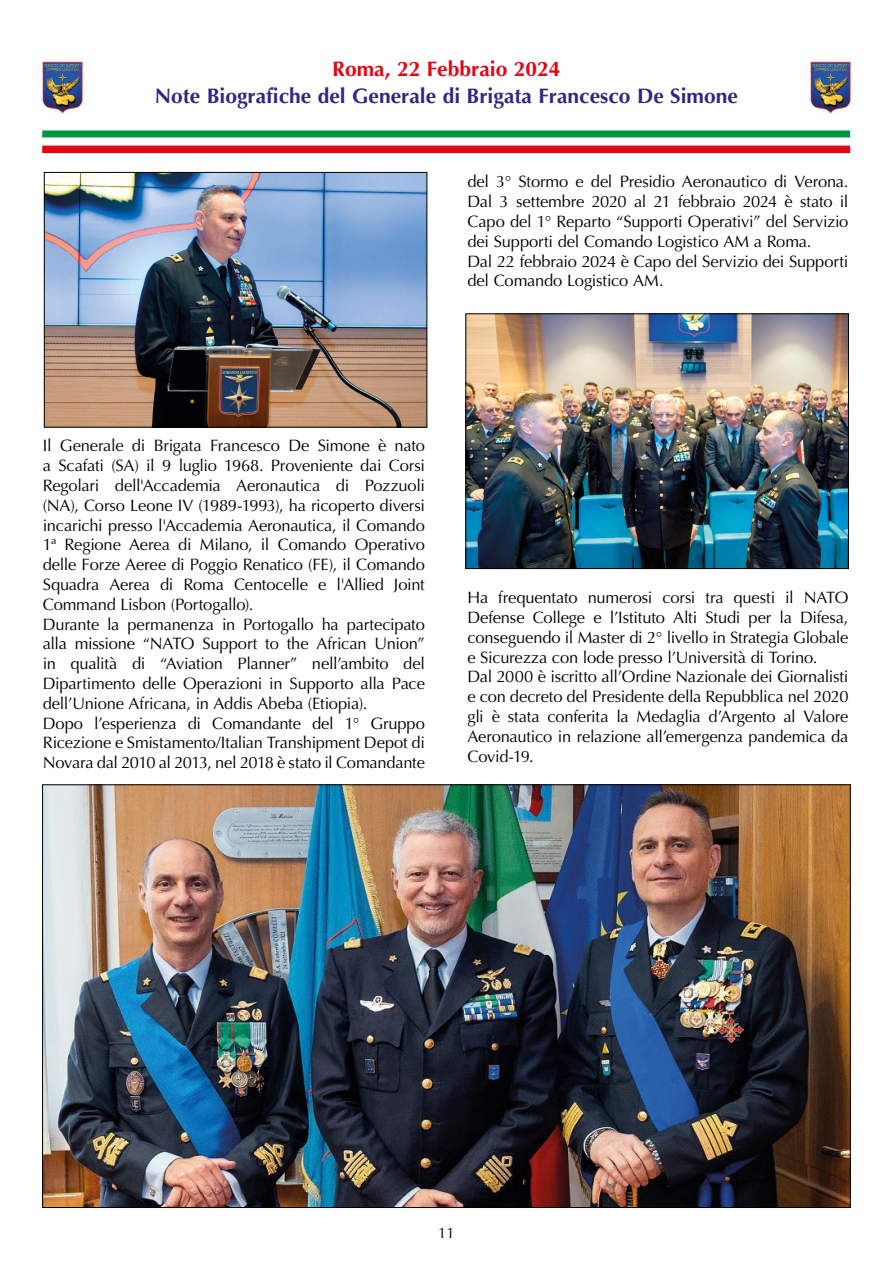
<style>
.page{position:relative;width:893px;height:1263px;background:#fff}
.page>*{position:absolute;margin:0;border:0;box-sizing:border-box;transform-origin:0 0}
.t1{font:700 21px "Optima";color:#312783}
.t2{font:700 21px "Optima";color:#e30613}
.t3{font:16.5px/19.8px "Optima";letter-spacing:-.01em;color:#000}
.t4{font:15px "Optima";color:#000}
</style>
<div class="page">
<div style="left:42px;top:130px;width:808px;height:8px;background:#009641"></div>
<div style="left:42px;top:146px;width:808px;height:7px;background:#e30613"></div>
<div style="left:42px;top:137px;width:808px;height:8px;background:#fff"></div>
<img style="left:43px;top:61px;width:40px;height:51px">
<img style="left:810px;top:61px;width:40px;height:51px">
<img style="left:44px;top:786px;width:804px;height:420px">
<img style="left:46px;top:174px;width:379px;height:251px">
<div style="left:44px;top:172px;width:383px;height:255px;border:1px solid #000"></div>
<img style="left:468px;top:316px;width:379px;height:251px">
<div style="left:466px;top:314px;width:383px;height:255px;border:1px solid #000"></div>
<p class="t2" style="left:332px;top:57px;width:230px">Roma, 22 Febbraio 2024</p>
<p class="t1" style="left:155px;top:84px;width:585px">Note Biografiche del Generale di Brigata Francesco De Simone</p>
<p class="t3" style="left:467px;top:172px;width:383px">del 3° Stormo e del Presidio Aeronautico di Verona.<br>Dal 3 settembre 2020 al 21 febbraio 2024 è stato il Capo del 1° Reparto “Supporti Operativi” del Servizio dei Supporti del Comando Logistico AM a Roma.<br>Dal 22 febbraio 2024 è Capo del Servizio dei Supporti del Comando Logistico AM.</p>
<p class="t3" style="left:43px;top:436px;width:384px">Il Generale di Brigata Francesco De Simone è nato a Scafati (SA) il 9 luglio 1968. Proveniente dai Corsi Regolari dell'Accademia Aeronautica di Pozzuoli (NA), Corso Leone IV (1989-1993), ha ricoperto diversi incarichi presso l'Accademia Aeronautica, il Comando 1ª Regione Aerea di Milano, il Comando Operativo delle Forze Aeree di Poggio Renatico (FE), il Comando Squadra Aerea di Roma Centocelle e l'Allied Joint Command Lisbon (Portogallo).<br>Durante la permanenza in Portogallo ha partecipato alla missione “NATO Support to the African Union” in qualità di “Aviation Planner” nell’ambito del Dipartimento delle Operazioni in Supporto alla Pace dell’Unione Africana, in Addis Abeba (Etiopia).<br>Dopo l’esperienza di Comandante del 1° Gruppo Ricezione e Smistamento/Italian Transhipment Depot di Novara dal 2010 al 2013, nel 2018 è stato il Comandante</p>
<p class="t3" style="left:467px;top:588px;width:383px">Ha frequentato numerosi corsi tra questi il NATO Defense College e l’Istituto Alti Studi per la Difesa, conseguendo il Master di 2° livello in Strategia Globale e Sicurezza con lode presso l’Università di Torino.<br>Dal 2000 è iscritto all’Ordine Nazionale dei Giornalisti e con decreto del Presidente della Repubblica nel 2020 gli è stata conferita la Medaglia d’Argento al Valore Aeronautico in relazione all’emergenza pandemica da Covid-19.</p>
<p class="t4" style="left:438px;top:1224px;width:18px">11</p>
</div>
